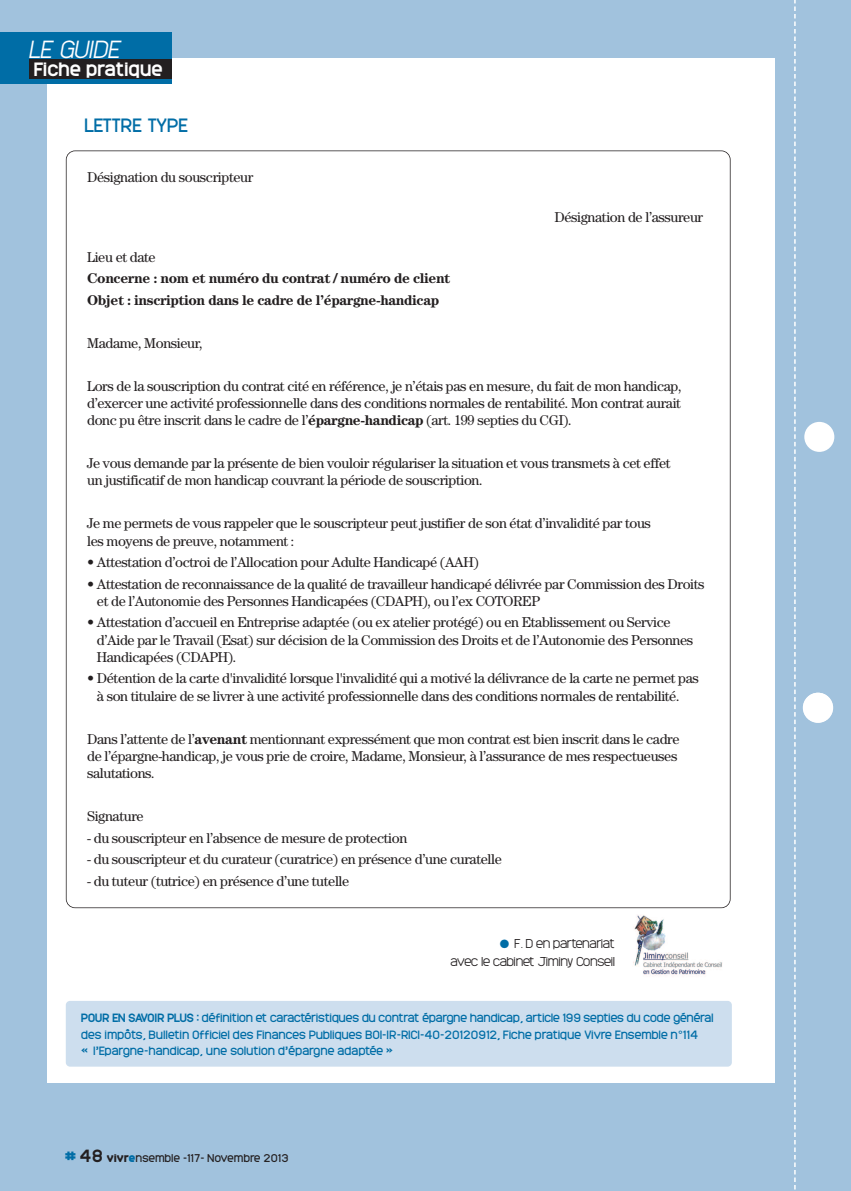
<style>
.page{position:relative;width:851px;height:1191px;background:#fff}
.page>*{position:absolute;margin:0;border:0;box-sizing:border-box;transform-origin:0 0}
.t1{font:italic 300 23.1px "Monark";letter-spacing:-.03em;color:#fff}
.t2{font:700 18px "Monark";letter-spacing:-.03em;color:#fff}
.t3{font:18px "Monark";letter-spacing:-.065em;color:#006da6}
.t4{font:14.25px/17.2px "Century";letter-spacing:-.025em;color:#231f20}
.t5{font:700 14.25px/21.5px "Century";letter-spacing:-.03em;color:#231f20}
.t6{font:300 12px/17.7px "Monark";letter-spacing:-.065em;color:#231f20;text-align:right}
.t7{font:11.25px/16.5px "Monark";letter-spacing:-.04em;color:#006da6}
.t8{font:10.5px "Monark";letter-spacing:-.02em;color:#231f20}
.s1{font-weight:700}
.s2{color:#006da6}
.s3{font-weight:700;font-size:16.5px;color:#006da6}
.s4{font-weight:700;font-size:16.5px}
.s5{font-weight:900}
.s6{font-weight:900;color:#006da6}
</style>
<div class="page">
<div style="left:0;top:0;width:850px;height:1191px;background:#a1c2dd"></div>
<div style="left:804px;top:422px;width:30px;height:30px;background:#fff;border-radius:50%"></div>
<div style="left:47px;top:58px;width:727px;height:1024px;background:#fff"></div>
<svg style="left:802px;top:692px;width:30px;height:30px"></svg>
<svg style="left:794px;top:0;width:1px;height:1190px"></svg>
<div style="left:66px;top:1001px;width:665px;height:65px;background:#cddeee;border-radius:4px"></div>
<img style="left:633px;top:915px;width:89px;height:61px">
<div style="left:803px;top:692px;width:30px;height:30px;background:#fff;border-radius:50%"></div>
<div style="left:0;top:32px;width:172px;height:51px;background:#006da6"></div>
<div style="left:29px;top:59px;width:143px;height:19px;background:#231f20"></div>
<h1 class="t1" style="left:29px;top:40px;width:94px">LE GUIDE</h1>
<p class="t2" style="left:33px;top:63px;width:131px">Fiche pratique</p>
<p class="t3" style="left:84px;top:118px;width:106px">LETTRE TYPE</p>
<p class="t4" style="left:87px;top:170px;width:167px">Désignation du souscripteur</p>
<p class="t4" style="left:554px;top:210px;width:150px">Désignation de l’assureur</p>
<p class="t4" style="left:87px;top:249px;width:70px">Lieu et date</p>
<p class="t5" style="left:87px;top:269px;width:364px">Concerne : nom et numéro du contrat / numéro de client<br>Objet : inscription dans le cadre de l’épargne-handicap</p>
<p class="t4" style="left:87px;top:335px;width:117px">Madame, Monsieur,</p>
<p class="t4" style="left:87px;top:378px;width:596px;text-align:justify">Lors de la souscription du contrat cité en référence, je n’étais pas en mesure, du fait de mon handicap, d’exercer une activité professionnelle dans des conditions normales de rentabilité. Mon contrat aurait donc pu être inscrit dans le cadre de l’<span class="s1">épargne-handicap</span> (art. 199 septies du CGI).</p>
<p class="t4" style="left:87px;top:456px;width:585px">Je vous demande par la présente de bien vouloir régulariser la situation et vous transmets à cet effet un justificatif de mon handicap couvrant la période de souscription.</p>
<p class="t4" style="left:87px;top:516px;width:565px">Je me permets de vous rappeler que le souscripteur peut justifier de son état d’invalidité par tous les moyens de preuve, notamment :</p>
<p class="t4" style="left:87px;top:555px;width:393px">• Attestation d’octroi de l’Allocation pour Adulte Handicapé (AAH)</p>
<p class="t4" style="left:97px;top:576px;width:609px;text-indent:-10px">• Attestation de reconnaissance de la qualité de travailleur handicapé délivrée par Commission des Droits et de l’Autonomie des Personnes Handicapées (CDAPH), ou l’ex COTOREP</p>
<p class="t4" style="left:97px;top:615px;width:597px;text-indent:-10px">• Attestation d’accueil en Entreprise adaptée (ou ex atelier protégé) ou en Etablissement ou Service d’Aide par le Travail (Esat) sur décision de la Commission des Droits et de l’Autonomie des Personnes<br>Handicapées (CDAPH).</p>
<p class="t4" style="left:97px;top:671px;width:603px;text-indent:-10px">• Détention de la carte d'invalidité lorsque l'invalidité qui a motivé la délivrance de la carte ne permet pas à son titulaire de se livrer à une activité professionnelle dans des conditions normales de rentabilité.</p>
<p class="t4" style="left:87px;top:731px;width:594px">Dans l’attente de l’<span class="s1">avenant</span> mentionnant expressément que mon contrat est bien inscrit dans le cadre de l’épargne-handicap, je vous prie de croire, Madame, Monsieur, à l’assurance de mes respectueuses salutations.</p>
<p class="t4" style="left:87px;top:809px;width:58px">Signature</p>
<p class="t4" style="left:87px;top:830px;width:321px">- du souscripteur en l’absence de mesure de protection</p>
<p class="t4" style="left:87px;top:852px;width:416px">- du souscripteur et du curateur (curatrice) en présence d’une curatelle</p>
<p class="t4" style="left:87px;top:873px;width:263px">- du tuteur (tutrice) en présence d’une tutelle</p>
<p class="t6" style="left:450px;top:935px;width:166px"><span class="s2">●</span> F. D en partenariat<br>avec le cabinet Jiminy Conseil</p>
<p class="t7" style="left:81px;top:1010px;width:634px"><span class="s1">POUR EN SAVOIR PLUS :</span> définition et caractéristiques du contrat épargne handicap, article 199 septies du code général des impôts, Bulletin Officiel des Finances Publiques BOI-IR-RICI-40-20120912, Fiche pratique Vivre Ensemble n°114<br>« l’Epargne-handicap, une solution d’épargne adaptée »</p>
<p class="t8" style="left:65px;top:1154px;width:225px"><span class="s3">#</span> <span class="s4">48</span> <span class="s5">VIVR</span><span class="s6">E</span>nsemble -117- Novembre 2013</p>
</div>
